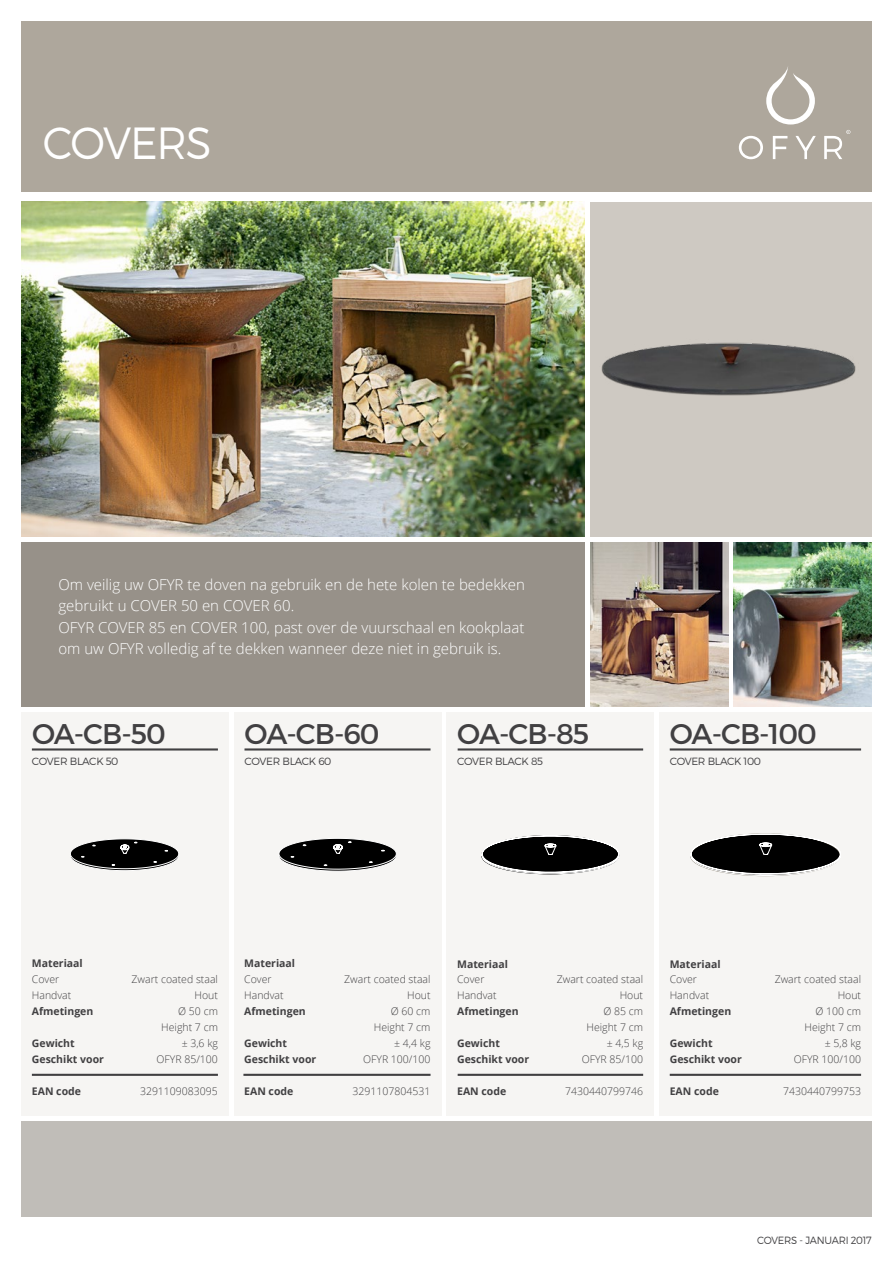
<style>
.page{position:relative;width:893px;height:1263px;background:#fff}
.page>*{position:absolute;margin:0;border:0;box-sizing:border-box;transform-origin:0 0}
.t1{font:300 45px "Montserrat";color:#fff;scale:.94 1}
.t2{font:28.5px "Montserrat";letter-spacing:-.04em;color:#414042}
.t3{font:300 15px/21.3px "Open Sans";color:#fff}
.t4{font:300 10.5px/15.9px "Open Sans";color:#414042;text-align:right}
.t5{font:700 10.5px "Open Sans";color:#414042}
.t6{font:300 10.5px "Montserrat";letter-spacing:-.03em;color:#414042}
.t7{font:300 10.5px "Montserrat";letter-spacing:-.03em;color:#414042;scale:.95 1}
</style>
<div class="page">
<div style="left:21px;top:542px;width:564px;height:165px;background:#979189"></div>
<div style="left:21px;top:21px;width:851px;height:170px;background:#aea79c"></div>
<div style="left:21px;top:1121px;width:851px;height:96px;background:#c0bdb8"></div>
<div style="left:21px;top:712px;width:208px;height:404px;background:#f6f5f3"></div>
<div style="left:234px;top:712px;width:207px;height:404px;background:#f6f5f3"></div>
<div style="left:446px;top:712px;width:208px;height:404px;background:#f6f5f3"></div>
<div style="left:659px;top:712px;width:213px;height:404px;background:#f6f5f3"></div>
<svg style="left:739px;top:136px;width:24px;height:23px"></svg>
<svg style="left:773px;top:136px;width:14px;height:23px"></svg>
<svg style="left:795px;top:136px;width:21px;height:23px"></svg>
<svg style="left:824px;top:130px;width:26px;height:29px"></svg>
<svg style="left:766px;top:67px;width:49px;height:58px"></svg>
<hr style="left:32px;top:1074px;width:186px;height:2px;background:#414042">
<hr style="left:243px;top:1074px;width:188px;height:2px;background:#414042">
<hr style="left:458px;top:1074px;width:185px;height:2px;background:#414042">
<hr style="left:670px;top:1074px;width:191px;height:2px;background:#414042">
<hr style="left:32px;top:748px;width:186px;height:2px;background:#414042">
<hr style="left:244px;top:748px;width:187px;height:2px;background:#414042">
<hr style="left:458px;top:748px;width:185px;height:2px;background:#414042">
<hr style="left:670px;top:748px;width:191px;height:2px;background:#414042">
<img style="left:21px;top:202px;width:564px;height:335px">
<img style="left:733px;top:542px;width:139px;height:165px">
<img style="left:590px;top:542px;width:138px;height:165px">
<img style="left:590px;top:202px;width:282px;height:335px">
<svg style="left:482px;top:836px;width:136px;height:38px"></svg>
<svg style="left:691px;top:834px;width:149px;height:42px"></svg>
<svg style="left:71px;top:839px;width:108px;height:32px"></svg>
<svg style="left:279px;top:838px;width:117px;height:33px"></svg>
<h1 class="t1" style="left:43px;top:116px;width:181px">COVERS</h1>
<h3 class="t3" style="left:58px;top:573px;width:468px">Om veilig uw OFYR te doven na gebruik en de hete kolen te bedekken gebruikt u COVER 50 en COVER 60.<br>OFYR COVER 85 en COVER 100, past over de vuurschaal en kookplaat om uw OFYR volledig af te dekken wanneer deze niet in gebruik is.</h3>
<h2 class="t2" style="left:32px;top:716px;width:135px">OA-CB-50</h2>
<h2 class="t2" style="left:245px;top:716px;width:136px">OA-CB-60</h2>
<h2 class="t2" style="left:457px;top:716px;width:133px">OA-CB-85</h2>
<h2 class="t2" style="left:670px;top:716px;width:148px">OA-CB-100</h2>
<p class="t6" style="left:32px;top:755px;width:88px">COVER BLACK 50</p>
<p class="t6" style="left:245px;top:755px;width:88px">COVER BLACK 60</p>
<p class="t6" style="left:457px;top:755px;width:87px">COVER BLACK 85</p>
<p class="t6" style="left:670px;top:755px;width:93px">COVER BLACK 100</p>
<p class="t5" style="left:32px;top:956px;width:52px">Materiaal</p>
<p class="t4" style="left:32px;top:971px;width:29px">Cover</p>
<p class="t4" style="left:132px;top:971px;width:88px">Zwart coated staal</p>
<p class="t4" style="left:32px;top:987px;width:41px">Handvat</p>
<p class="t4" style="left:195px;top:987px;width:25px">Hout</p>
<p class="t5" style="left:32px;top:1004px;width:63px">Afmetingen</p>
<p class="t4" style="left:161px;top:1003px;width:58px">Ø 50 cm<br>Height 7 cm</p>
<p class="t5" style="left:32px;top:1036px;width:44px">Gewicht</p>
<p class="t4" style="left:182px;top:1035px;width:38px">± 3,6 kg</p>
<p class="t5" style="left:32px;top:1052px;width:74px">Geschikt voor</p>
<p class="t4" style="left:157px;top:1051px;width:63px">OFYR 85/100</p>
<p class="t5" style="left:32px;top:1084px;width:51px">EAN code</p>
<p class="t4" style="left:140px;top:1083px;width:79px">3291109083095</p>
<p class="t5" style="left:244px;top:956px;width:52px">Materiaal</p>
<p class="t4" style="left:244px;top:971px;width:29px">Cover</p>
<p class="t4" style="left:344px;top:971px;width:88px">Zwart coated staal</p>
<p class="t4" style="left:244px;top:987px;width:41px">Handvat</p>
<p class="t4" style="left:407px;top:987px;width:25px">Hout</p>
<p class="t5" style="left:244px;top:1004px;width:63px">Afmetingen</p>
<p class="t4" style="left:374px;top:1003px;width:58px">Ø 60 cm<br>Height 7 cm</p>
<p class="t5" style="left:244px;top:1036px;width:44px">Gewicht</p>
<p class="t4" style="left:394px;top:1035px;width:38px">± 4,4 kg</p>
<p class="t5" style="left:244px;top:1052px;width:74px">Geschikt voor</p>
<p class="t4" style="left:363px;top:1051px;width:69px">OFYR 100/100</p>
<p class="t5" style="left:244px;top:1084px;width:51px">EAN code</p>
<p class="t4" style="left:353px;top:1083px;width:79px">3291107804531</p>
<p class="t5" style="left:457px;top:956px;width:52px">Materiaal</p>
<p class="t4" style="left:457px;top:971px;width:29px">Cover</p>
<p class="t4" style="left:557px;top:971px;width:88px">Zwart coated staal</p>
<p class="t4" style="left:457px;top:987px;width:41px">Handvat</p>
<p class="t4" style="left:620px;top:987px;width:25px">Hout</p>
<p class="t5" style="left:457px;top:1004px;width:63px">Afmetingen</p>
<p class="t4" style="left:586px;top:1003px;width:58px">Ø 85 cm<br>Height 7 cm</p>
<p class="t5" style="left:457px;top:1036px;width:44px">Gewicht</p>
<p class="t4" style="left:607px;top:1035px;width:38px">± 4,5 kg</p>
<p class="t5" style="left:457px;top:1052px;width:74px">Geschikt voor</p>
<p class="t4" style="left:582px;top:1051px;width:63px">OFYR 85/100</p>
<p class="t5" style="left:457px;top:1084px;width:51px">EAN code</p>
<p class="t4" style="left:565px;top:1083px;width:79px">7430440799746</p>
<p class="t5" style="left:670px;top:956px;width:52px">Materiaal</p>
<p class="t4" style="left:670px;top:971px;width:29px">Cover</p>
<p class="t4" style="left:775px;top:971px;width:88px">Zwart coated staal</p>
<p class="t4" style="left:670px;top:987px;width:41px">Handvat</p>
<p class="t4" style="left:838px;top:987px;width:25px">Hout</p>
<p class="t5" style="left:670px;top:1004px;width:63px">Afmetingen</p>
<p class="t4" style="left:804px;top:1003px;width:58px">Ø 100 cm<br>Height 7 cm</p>
<p class="t5" style="left:670px;top:1036px;width:44px">Gewicht</p>
<p class="t4" style="left:825px;top:1035px;width:38px">± 5,8 kg</p>
<p class="t5" style="left:670px;top:1052px;width:74px">Geschikt voor</p>
<p class="t4" style="left:794px;top:1051px;width:69px">OFYR 100/100</p>
<p class="t5" style="left:670px;top:1084px;width:51px">EAN code</p>
<p class="t4" style="left:783px;top:1083px;width:79px">7430440799753</p>
<p class="t7" style="left:757px;top:1234px;width:122px">COVERS - JANUARI 2017</p>
</div>
